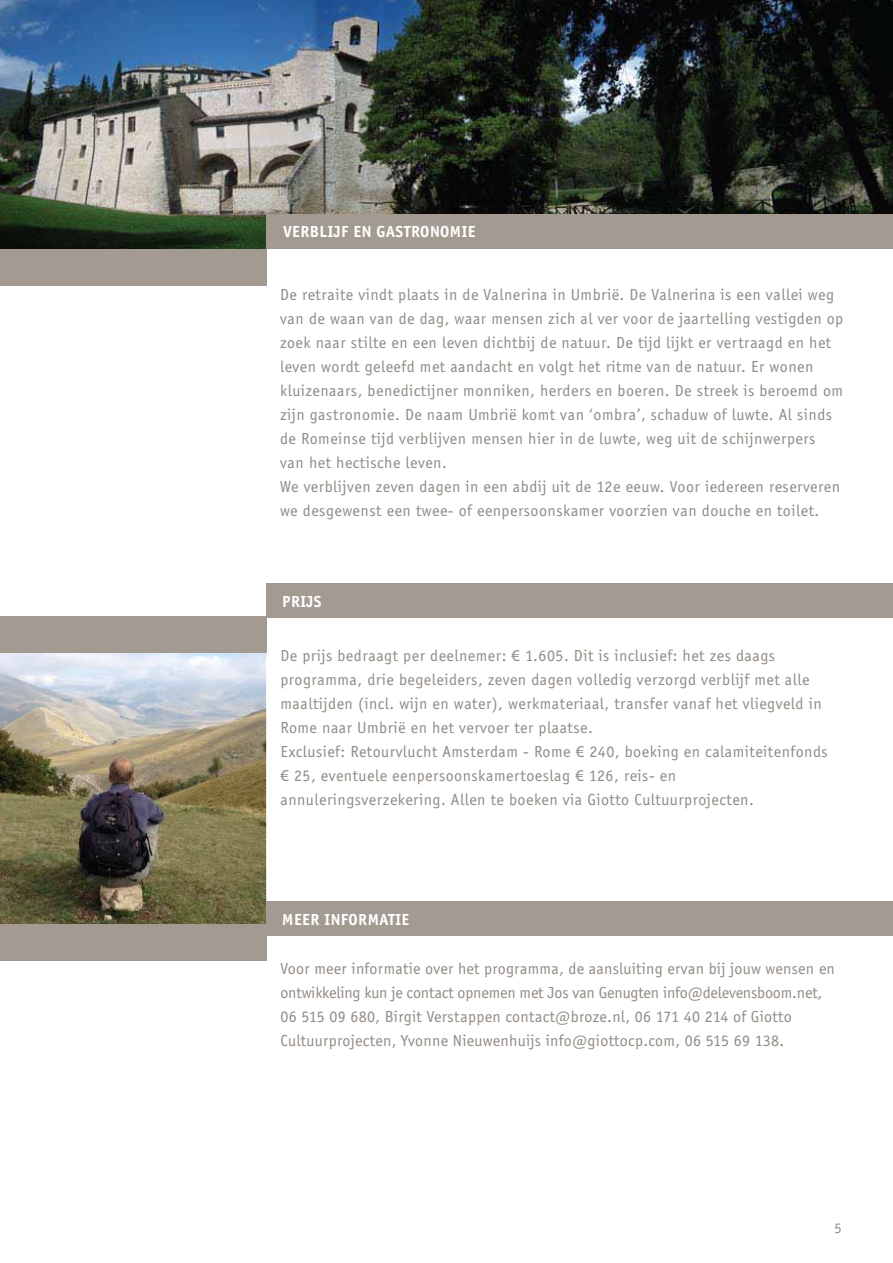
<style>
.page{position:relative;width:893px;height:1263px;background:#fff}
.page>*{position:absolute;margin:0;border:0;box-sizing:border-box;transform-origin:0 0}
.t1{font:16.5px/24px "Officina Sans EF";letter-spacing:.03em;color:#928a83}
.t2{font:700 16.5px "Officina Sans EF";letter-spacing:.03em;color:#fff}
.t3{font:15px "Officina Sans EF";color:#928a83}
.s1{font-family:"Myriad Pro"}
</style>
<div class="page">
<img style="left:0;top:652px;width:266px;height:272px">
<div style="left:266px;top:583px;width:627px;height:34px;background:#a39a92"></div>
<div style="left:0;top:616px;width:266px;height:36px;background:#a39a92"></div>
<div style="left:266px;top:901px;width:627px;height:34px;background:#a39a92"></div>
<div style="left:0;top:924px;width:266px;height:36px;background:#a39a92"></div>
<img style="left:0;top:0;width:893px;height:248px">
<div style="left:267px;top:215px;width:626px;height:34px;background:#a39a92"></div>
<div style="left:0;top:249px;width:267px;height:36px;background:#a39a92"></div>
<p class="t2" style="left:283px;top:222px;width:194px">VERBLIJF EN GASTRONOMIE</p>
<p class="t1" style="left:280px;top:282px;width:565px">De retraite vindt plaats in de Valnerina in Umbrië. De Valnerina is een vallei weg van de waan van de dag, waar mensen zich al ver voor de jaartelling vestigden op zoek naar stilte en een leven dichtbij de natuur. De tijd lijkt er vertraagd en het leven wordt geleefd met aandacht en volgt het ritme van de natuur. Er wonen kluizenaars, benedictijner monniken, herders en boeren. De streek is beroemd om zijn gastronomie. De naam Umbrië komt van ‘ombra’, schaduw of luwte. Al sinds de Romeinse tijd verblijven mensen hier in de luwte, weg uit de schijnwerpers van het hectische leven.<br>We verblijven zeven dagen in een abdij uit de 12e eeuw. Voor iedereen reserveren we desgewenst een twee- of eenpersoonskamer voorzien van douche en toilet.</p>
<p class="t2" style="left:282px;top:591px;width:41px">PRIJS</p>
<p class="t1" style="left:280px;top:644px;width:549px">De prijs bedraagt per deelnemer: <span class="s1">€</span> 1.605. Dit is inclusief: het zes daags programma, drie begeleiders, zeven dagen volledig verzorgd verblijf met alle maaltijden (incl. wijn en water), werkmateriaal, transfer vanaf het vliegveld in Rome naar Umbrië en het vervoer ter plaatse.<br>Exclusief: Retourvlucht Amsterdam - Rome <span class="s1">€</span> 240, boeking en calamiteitenfonds <span class="s1">€</span> 25, eventuele eenpersoonskamertoeslag <span class="s1">€</span> 126, reis- en annuleringsverzekering. Allen te boeken via Giotto Cultuurprojecten.</p>
<p class="t2" style="left:282px;top:909px;width:129px">MEER INFORMATIE</p>
<p class="t1" style="left:280px;top:957px;width:556px">Voor meer informatie over het programma, de aansluiting ervan bij jouw wensen en ontwikkeling kun je contact opnemen met Jos van Genugten info@delevensboom.net, 06 515 09 680, Birgit Verstappen contact@broze.nl, 06 171 40 214 of Giotto Cultuurprojecten, Yvonne Nieuwenhuijs info@giottocp.com, 06 515 69 138.</p>
<p class="t3" style="left:835px;top:1219px;width:9px">5</p>
</div>
